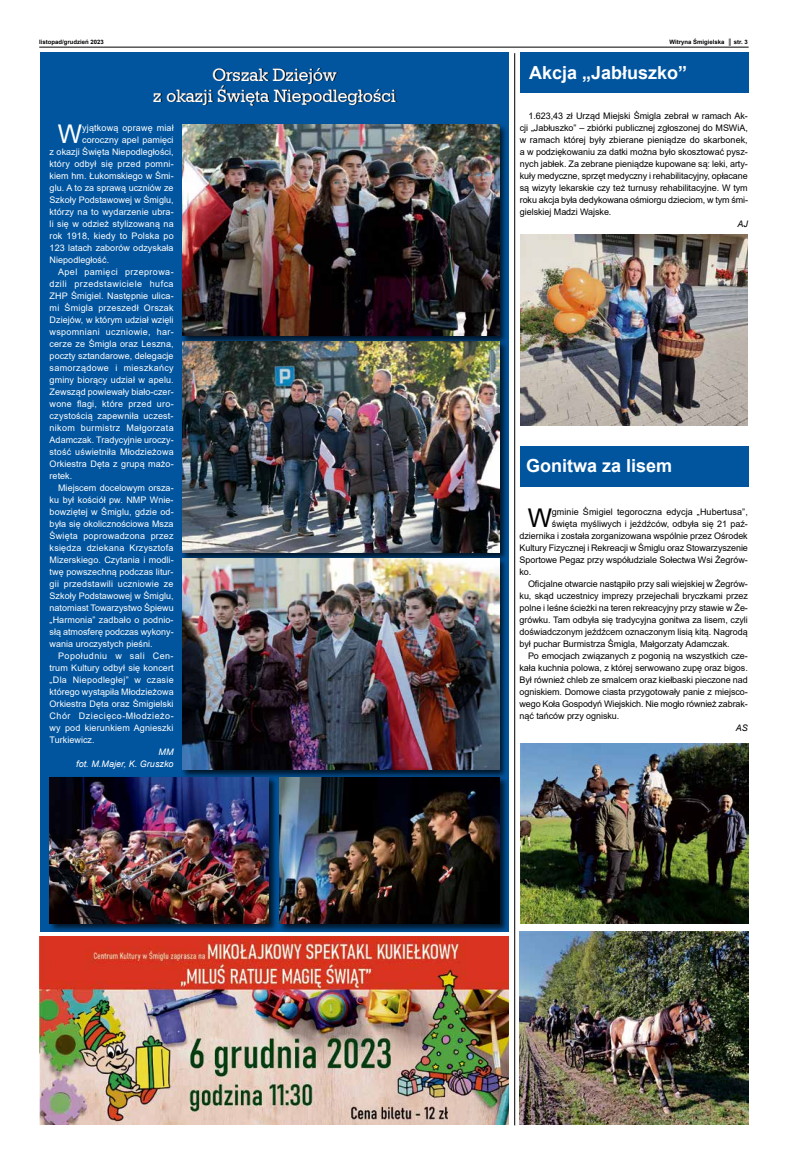
<style>
.page{position:relative;width:794px;height:1163px;background:#fff}
.page>*{position:absolute;margin:0;border:0;box-sizing:border-box;transform-origin:0 0}
.t1{font:25.8px "Arial";color:#fff}
.t2{font:25.8px "Arial";color:#000}
.t3{font:18px/21.6px "Geometric Slab 712 L2 Medium A";color:#fff;text-align:center}
.t4{font:700 18px "Arial";color:#fff}
.t5{font:9px/12px "Arial";letter-spacing:-.005em;color:#000;text-align:justify}
.t6{font:9px "Arial";letter-spacing:.01em;color:#fff}
.t7{font:9px "Arial";letter-spacing:.035em;color:#fff}
.t8{font:9px "Arial";letter-spacing:.03em;color:#fff}
.t9{font:9px "Arial";letter-spacing:.05em;color:#fff}
.t10{font:9px "Arial";letter-spacing:.055em;color:#fff}
.t11{font:italic 9px/12px "Arial";letter-spacing:.005em;color:#fff;text-align:right}
.t12{font:9px "Arial";letter-spacing:.045em;color:#fff}
.t13{font:italic 9px "Arial";color:#000}
.t14{font:700 6px "Arial";color:#000}
</style>
<div class="page">
<hr style="left:39px;top:47px;width:709px;height:1px;background:#000">
<div style="left:40px;top:52px;width:468px;height:879px;background:#01559f"></div>
<hr style="left:514px;top:53px;width:1px;height:1072px;background:#000">
<div style="left:520px;top:52px;width:228px;height:40px;background:#01559f"></div>
<div style="left:181px;top:339px;width:328px;height:222px;background:#000;opacity:.75"></div>
<img style="left:182px;top:345px;width:317px;height:207px">
<div style="left:181px;top:556px;width:327px;height:222px;background:#000;opacity:.75"></div>
<img style="left:182px;top:558px;width:317px;height:211px">
<div style="left:181px;top:123px;width:327px;height:222px;background:#000;opacity:.75"></div>
<img style="left:182px;top:124px;width:317px;height:211px">
<div style="left:48px;top:775px;width:230px;height:157px;background:#000;opacity:.75"></div>
<img style="left:50px;top:777px;width:218px;height:146px">
<div style="left:278px;top:775px;width:231px;height:157px;background:#000;opacity:.75"></div>
<img style="left:280px;top:776px;width:219px;height:147px">
<img style="left:40px;top:936px;width:468px;height:188px">
<img style="left:520px;top:234px;width:228px;height:191px">
<div style="left:520px;top:446px;width:228px;height:41px;background:#01559f"></div>
<img style="left:520px;top:743px;width:228px;height:180px">
<img style="left:520px;top:931px;width:228px;height:193px">
<p class="t14" style="left:39px;top:38px;width:66px">listopad/grudzień 2023</p>
<p class="t14" style="left:669px;top:38px;width:80px">Witryna Śmigielska ║ str. 3</p>
<h2 class="t4" style="left:529px;top:60px;width:160px">Akcja „Jabłuszko”</h2>
<h2 class="t3" style="left:153px;top:63px;width:244px">Orszak Dziejów<br>z okazji Święta Niepodległości</h2>
<h1 class="t1" style="left:58px;top:116px;width:26px">W</h1>
<p class="t6" style="left:82px;top:122px;width:93px">yjątkową oprawę miał</p>
<p class="t6" style="left:82px;top:134px;width:93px">coroczny apel pamięci</p>
<p class="t6" style="left:50px;top:146px;width:125px">z okazji Święta Niepodległości,</p>
<p class="t6" style="left:50px;top:158px;width:126px">który odbył się przed pomni-</p>
<p class="t6" style="left:50px;top:170px;width:126px">kiem hm. Łukomskiego w Śmi-</p>
<p class="t6" style="left:50px;top:182px;width:125px">glu. A to za sprawą uczniów ze</p>
<p class="t6" style="left:50px;top:194px;width:125px">Szkoły Podstawowej w Śmiglu,</p>
<p class="t6" style="left:50px;top:206px;width:126px">którzy na to wydarzenie ubra-</p>
<p class="t6" style="left:50px;top:218px;width:126px">li się w odzież stylizowaną na</p>
<p class="t6" style="left:50px;top:230px;width:126px">rok 1918, kiedy to Polska po</p>
<p class="t6" style="left:50px;top:242px;width:125px">123 latach zaborów odzyskała</p>
<p class="t6" style="left:50px;top:254px;width:61px">Niepodległość.</p>
<p class="t12" style="left:58px;top:266px;width:117px">Apel pamięci przeprowa-</p>
<p class="t9" style="left:50px;top:278px;width:125px">dzili przedstawiciele hufca</p>
<p class="t6" style="left:50px;top:290px;width:126px">ZHP Śmigiel. Następnie ulica-</p>
<p class="t6" style="left:50px;top:302px;width:125px">mi Śmigla przeszedł Orszak</p>
<p class="t6" style="left:50px;top:314px;width:125px">Dziejów, w którym udział wzięli</p>
<p class="t7" style="left:50px;top:326px;width:126px">wspomniani uczniowie, har-</p>
<p class="t6" style="left:50px;top:338px;width:126px">cerze ze Śmigla oraz Leszna,</p>
<p class="t6" style="left:50px;top:350px;width:125px">poczty sztandarowe, delegacje</p>
<p class="t7" style="left:50px;top:362px;width:126px">samorządowe i mieszkańcy</p>
<p class="t6" style="left:50px;top:374px;width:126px">gminy biorący udział w apelu.</p>
<p class="t6" style="left:50px;top:386px;width:126px">Zewsząd powiewały biało-czer-</p>
<p class="t6" style="left:50px;top:398px;width:126px">wone flagi, które przed uro-</p>
<p class="t6" style="left:50px;top:409px;width:125px">czystością zapewniła uczest-</p>
<p class="t7" style="left:50px;top:421px;width:126px">nikom burmistrz Małgorzata</p>
<p class="t6" style="left:50px;top:433px;width:126px">Adamczak. Tradycyjnie uroczy-</p>
<p class="t6" style="left:50px;top:445px;width:126px">stość uświetniła Młodzieżowa</p>
<p class="t6" style="left:50px;top:457px;width:126px">Orkiestra Dęta z grupą mażo-</p>
<p class="t6" style="left:50px;top:469px;width:24px">retek.</p>
<p class="t6" style="left:58px;top:481px;width:117px">Miejscem docelowym orsza-</p>
<p class="t6" style="left:50px;top:493px;width:125px">ku był kościół pw. NMP Wnie-</p>
<p class="t6" style="left:50px;top:505px;width:126px">bowziętej w Śmiglu, gdzie od-</p>
<p class="t6" style="left:50px;top:517px;width:125px">była się okolicznościowa Msza</p>
<p class="t8" style="left:50px;top:529px;width:126px">Święta poprowadzona przez</p>
<p class="t6" style="left:50px;top:541px;width:125px">księdza dziekana Krzysztofa</p>
<p class="t6" style="left:50px;top:553px;width:126px">Mizerskiego. Czytania i modli-</p>
<p class="t6" style="left:50px;top:565px;width:125px">twę powszechną podczas litur-</p>
<p class="t6" style="left:50px;top:577px;width:125px">gii przedstawili uczniowie ze</p>
<p class="t6" style="left:50px;top:589px;width:125px">Szkoły Podstawowej w Śmiglu,</p>
<p class="t6" style="left:50px;top:601px;width:126px">natomiast Towarzystwo Śpiewu</p>
<p class="t6" style="left:50px;top:613px;width:125px">„Harmonia” zadbało o podnio-</p>
<p class="t6" style="left:50px;top:625px;width:126px">słą atmosferę podczas wykony-</p>
<p class="t6" style="left:50px;top:637px;width:104px">wania uroczystych pieśni.</p>
<p class="t9" style="left:58px;top:649px;width:117px">Popołudniu w sali Cen-</p>
<p class="t6" style="left:50px;top:661px;width:125px">trum Kultury odbył się koncert</p>
<p class="t8" style="left:50px;top:673px;width:126px">„Dla Niepodległej” w czasie</p>
<p class="t6" style="left:50px;top:685px;width:126px">którego wystąpiła Młodzieżowa</p>
<p class="t6" style="left:50px;top:697px;width:125px">Orkiestra Dęta oraz Śmigielski</p>
<p class="t10" style="left:50px;top:709px;width:126px">Chór Dziecięco-Młodzieżo-</p>
<p class="t6" style="left:50px;top:721px;width:125px">wy pod kierunkiem Agnieszki</p>
<p class="t6" style="left:50px;top:733px;width:47px">Turkiewicz.</p>
<p class="t11" style="left:76px;top:746px;width:99px">MM<br>fot. M.Majer, K. Gruszko</p>
<p class="t5" style="left:520px;top:110px;width:230px;text-indent:9px">1.623,43 zł Urząd Miejski Śmigla zebrał w ramach Ak&shy;cji „Jabłuszko” – zbiórki publicznej zgłoszonej do MSWiA, w ramach której były zbierane pieniądze do skarbonek, a w podziękowaniu za datki można było skosztować pysz&shy;nych jabłek. Za zebrane pieniądze kupowane są: leki, arty&shy;kuły medyczne, sprzęt medyczny i rehabilitacyjny, opłacane są wizyty lekarskie czy też turnusy rehabilitacyjne. W tym roku akcja była dedykowana ośmiorgu dzieciom, w tym śmi&shy;gielskiej Madzi Wajske.</p>
<p class="t13" style="left:737px;top:218px;width:12px">AJ</p>
<h2 class="t4" style="left:526px;top:453px;width:148px">Gonitwa za lisem</h2>
<h1 class="t2" style="left:528px;top:500px;width:26px">W</h1>
<p class="t5" style="left:552px;top:505px;width:197px">gminie Śmigiel tegoroczna edycja „Hubertusa”,</p>
<p class="t5" style="left:552px;top:517px;width:197px">święta myśliwych i jeźdźców, odbyła się 21 paź-</p>
<p class="t5" style="left:519px;top:529px;width:230px">dziernika i została zorganizowana wspólnie przez Ośrodek</p>
<p class="t5" style="left:519px;top:541px;width:230px">Kultury Fizycznej i Rekreacji w Śmiglu oraz Stowarzyszenie</p>
<p class="t5" style="left:519px;top:553px;width:230px">Sportowe Pegaz przy współudziale Sołectwa Wsi Żegrów-</p>
<p class="t5" style="left:519px;top:565px;width:13px">ko.</p>
<p class="t5" style="left:528px;top:577px;width:221px">Oficjalne otwarcie nastąpiło przy sali wiejskiej w Żegrów-</p>
<p class="t5" style="left:519px;top:589px;width:230px">ku, skąd uczestnicy imprezy przejechali bryczkami przez</p>
<p class="t5" style="left:519px;top:601px;width:230px">polne i leśne ścieżki na teren rekreacyjny przy stawie w Że-</p>
<p class="t5" style="left:519px;top:613px;width:230px">grówku. Tam odbyła się tradycyjna gonitwa za lisem, czyli</p>
<p class="t5" style="left:519px;top:625px;width:230px">doświadczonym jeźdźcem oznaczonym lisią kitą. Nagrodą</p>
<p class="t5" style="left:519px;top:637px;width:212px">był puchar Burmistrza Śmigla, Małgorzaty Adamczak.</p>
<p class="t5" style="left:528px;top:649px;width:221px">Po emocjach związanych z pogonią na wszystkich cze-</p>
<p class="t5" style="left:519px;top:661px;width:230px">kała kuchnia polowa, z której serwowano zupę oraz bigos.</p>
<p class="t5" style="left:519px;top:673px;width:230px">Był również chleb ze smalcem oraz kiełbaski pieczone nad</p>
<p class="t5" style="left:519px;top:685px;width:230px">ogniskiem. Domowe ciasta przygotowały panie z miejsco-</p>
<p class="t5" style="left:519px;top:697px;width:230px">wego Koła Gospodyń Wiejskich. Nie mogło również zabrak-</p>
<p class="t5" style="left:519px;top:709px;width:101px">nąć tańców przy ognisku.</p>
<p class="t13" style="left:736px;top:722px;width:13px">AS</p>
</div>
